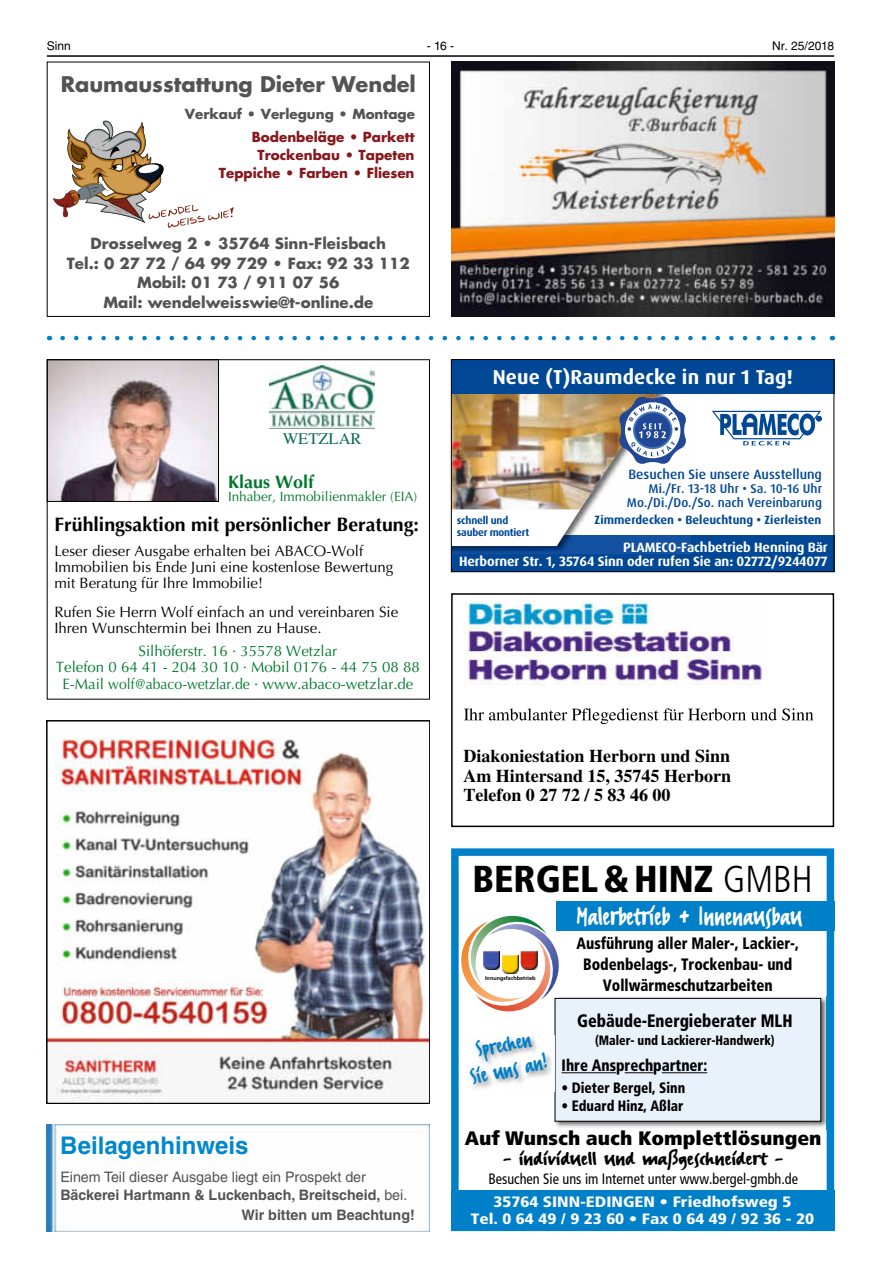
<style>
.page{position:relative;width:881px;height:1263px;background:#fff}
.page>*{position:absolute;margin:0;border:0;box-sizing:border-box;transform-origin:0 0}
.t1{font:900 condensed 37.5px "Frutiger LT";color:#000}
.t2{font:33px "FF Erikrighthand";color:#fff;scale:.85 1}
.t3{font:27px/25.5px "FF Erikrighthand";color:#0080c8;text-align:center;scale:.9 1}
.t4{font:700 24.3px "Helvetica LT";color:#0087cc}
.t5{font:24px "FF Erikrighthand";color:#000;scale:1.1 1}
.t6{font:700 21px "Futura LT";color:#535353}
.t7{font:700 20.1px "Dax OT";letter-spacing:.01em;color:#fff}
.t8{font:700 19.5px "Optima LT";color:#000}
.t9{font:900 condensed 19.5px "Frutiger LT";color:#000;scale:1.1 1}
.t10{font:700 18px/19.5px "Times LT";color:#000;text-align:justify}
.t11{font:900 condensed 18px "Frutiger LT";color:#000;scale:.9 1}
.t12{font:700 18px "Optima LT";color:#00782d}
.t13{font:900 condensed 16.5px/21px "Frutiger LT";color:#000;text-align:center;scale:.9 1}
.t14{font:16.2px "Times LT";color:#0c6b52}
.t15{font:15px/16.2px "Optima LT";color:#000}
.t16{font:15px/16.2px "Optima LT";color:#00782d;text-align:center}
.t17{font:700 15px/19.5px "Futura LT";color:#535353;text-align:center}
.t18{font:900 condensed 15px/16.2px "Frutiger LT";color:#fff;text-align:center;scale:1.15 1}
.t19{font:condensed 15px "Frutiger LT";color:#000;scale:.95 1}
.t20{font:900 condensed 15px "Frutiger LT";color:#000;scale:.9 1}
.t21{font:14.4px/17.2px "Helvetica LT";color:#535353}
.t22{font:700 14.4px "Helvetica LT";color:#535353}
.t23{font:700 13.5px/14.5px "Dax OT";letter-spacing:-.01em;color:#fff;text-align:right}
.t24{font:700 13.5px/18px "Futura LT";color:#87171c;text-align:right}
.t25{font:900 condensed 13.5px "Frutiger LT";color:#000;scale:.9 1}
.t26{font:13.5px "Optima LT";color:#00782d}
.t27{font:500 13.5px "Dax OT";color:#004896}
.t28{font:700 13.5px "Futura LT";color:#535353}
.t29{font:500 12.75px/13.8px "Dax OT";color:#004896;text-align:right}
.t30{font:700 12px "Dax OT";letter-spacing:.005em;color:#004896}
.t31{font:12px "Helvetica LT";color:#000}
.t32{font:700 10.5px/12px "Dax OT";letter-spacing:-.02em;color:#004896}
.t33{font:700 5.55px "Frutiger LT";color:#000}
.s1{font-weight:700}
.s2{font-weight:300}
</style>
<div class="page">
<hr style="left:47px;top:55px;width:786px;height:2px;background:#000">
<img style="left:47px;top:1125px;width:382px;height:106px">
<img style="left:49px;top:738px;width:378px;height:362px">
<div style="left:555px;top:901px;width:278px;height:30px;background:#0080c8"></div>
<div style="left:451px;top:848px;width:382px;height:383px;border:8px solid #0080c8"></div>
<img style="left:554px;top:996px;width:274px;height:133px">
<div style="left:555px;top:998px;width:265px;height:123px;background:#e9f1fb"></div>
<div style="left:554px;top:998px;width:266px;height:123px;border:1px solid #000"></div>
<hr style="left:561px;top:1072px;width:55px;height:1px;background:#000">
<svg style="left:624px;top:1072px;width:29px;height:1px"></svg>
<hr style="left:661px;top:1072px;width:46px;height:1px;background:#000">
<div style="left:451px;top:1190px;width:382px;height:41px;background:#0080c8"></div>
<img style="left:470px;top:1037px;width:82px;height:51px">
<svg style="left:461px;top:916px;width:97px;height:95px"></svg>
<img style="left:501px;top:955px;width:16px;height:14px">
<img style="left:451px;top:62px;width:382px;height:255px">
<img style="left:463px;top:600px;width:299px;height:84px">
<svg style="left:463px;top:708px;width:350px;height:17px"></svg>
<div style="left:451px;top:593px;width:382px;height:234px;border:2px solid #000"></div>
<div style="left:451px;top:536px;width:382px;height:36px;background:#004896"></div>
<img style="left:453px;top:535px;width:237px;height:19px">
<div style="left:451px;top:359px;width:382px;height:35px;background:#004896"></div>
<svg style="left:712px;top:410px;width:110px;height:35px"></svg>
<img style="left:453px;top:394px;width:233px;height:152px">
<div style="left:451px;top:359px;width:382px;height:213px;border:1px solid #000"></div>
<img style="left:49px;top:361px;width:168px;height:139px">
<div style="left:47px;top:359px;width:172px;height:143px;border:1px solid #000"></div>
<img style="left:269px;top:365px;width:106px;height:64px">
<div style="left:47px;top:359px;width:382px;height:340px;border:1px solid #000"></div>
<svg style="left:53px;top:120px;width:181px;height:108px"></svg>
<div style="left:47px;top:62px;width:382px;height:255px;border:1px solid #000"></div>
<svg style="left:63px;top:336px;width:753px;height:4px"></svg>
<p class="t31" style="left:47px;top:41px;width:26px">Sinn</p>
<p class="t31" style="left:426px;top:41px;width:29px">-16-</p>
<p class="t31" style="left:771px;top:41px;width:63px">Nr. 25/2018</p>
<h3 class="t6" style="left:61px;top:70px;width:356px">Raumausstattung Dieter Wendel</h3>
<p class="t28" style="left:185px;top:105px;width:231px">Verkauf • Verlegung • Montage</p>
<p class="t24" style="left:219px;top:128px;width:197px">Bodenbeläge • Parkett<br>Trockenbau • Tapeten<br>Teppiche • Farben • Fliesen</p>
<p class="t17" style="left:67px;top:234px;width:344px">Drosselweg 2 • 35764 Sinn-Fleisbach<br>Tel.: 0 27 72 / 64 99 729 • Fax: 92 33 112<br>Mobil: 01 73 / 911 07 56<br>Mail: wendelweisswie@t-online.de</p>
<p class="t14" style="left:282px;top:429px;width:80px">WETZLAR</p>
<p class="t12" style="left:228px;top:471px;width:87px">Klaus Wolf</p>
<p class="t26" style="left:228px;top:489px;width:191px">Inhaber, Immobilienmakler (EIA)</p>
<h3 class="t8" style="left:54px;top:513px;width:366px">Frühlingsaktion mit persönlicher Beratung:</h3>
<p class="t15" style="left:54px;top:543px;width:340px">Leser dieser Ausgabe erhalten bei ABACO-Wolf<br>Immobilien bis Ende Juni eine kostenlose Bewertung mit Beratung für Ihre Immobilie!</p>
<p class="t15" style="left:54px;top:604px;width:345px">Rufen Sie Herrn Wolf einfach an und vereinbaren Sie<br>Ihren Wunschtermin bei Ihnen zu Hause.</p>
<p class="t16" style="left:56px;top:643px;width:365px">Silhöferstr. 16 · 35578 Wetzlar<br>Telefon 0 64 41 - 204 30 10 · Mobil 0176 - 44 75 08 88<br>E-Mail wolf@abaco-wetzlar.de · www.abaco-wetzlar.de</p>
<h3 class="t4" style="left:60px;top:1132px;width:190px">Beilagenhinweis</h3>
<p class="t21" style="left:60px;top:1168px;width:348px">Einem Teil dieser Ausgabe liegt ein Prospekt der<br><span class="s1">Bäckerei Hartmann &amp; Luckenbach, Breitscheid,</span> bei.</p>
<p class="t22" style="left:241px;top:1207px;width:175px">Wir bitten um Beachtung!</p>
<h3 class="t7" style="left:492px;top:364px;width:302px">Neue (T)Raumdecke in nur 1 Tag!</h3>
<p class="t27" style="left:628px;top:466px;width:195px">Besuchen Sie unsere Ausstellung</p>
<p class="t29" style="left:626px;top:482px;width:196px">Mi./Fr. 13-18 Uhr • Sa. 10-16 Uhr<br>Mo./Di./Do./So. nach Vereinbarung</p>
<p class="t23" style="left:459px;top:540px;width:370px">PLAMECO-Fachbetrieb Henning Bär<br>Herborner Str. 1, 35764 Sinn oder rufen Sie an: 02772/9244077</p>
<p class="t30" style="left:594px;top:512px;width:228px">Zimmerdecken • Beleuchtung • Zierleisten</p>
<p class="t32" style="left:456px;top:515px;width:74px">schnell und sauber montiert</p>
<p class="t10" style="left:463px;top:746px;width:269px">Diakoniestation Herborn und Sinn Am Hintersand 15, 35745 Herborn Telefon 0 27 72 / 5 83 46 00</p>
<h1 class="t1" style="left:472px;top:857px;width:342px">BERGEL&amp;HINZ <span class="s2">GMBH</span></h1>
<p class="t33" style="left:485px;top:975px;width:52px">Innungsfachbetrieb</p>
<h3 class="t3" style="left:462px;top:1040px;width:89px;rotate:-12deg">Sprechen<br>Sie uns an!</h3>
<h2 class="t2" style="left:576px;top:896px;width:267px">Malerbetrieb + Innenausbau</h2>
<p class="t13" style="left:576px;top:932px;width:248px">Ausführung aller Maler-, Lackier-,<br>Bodenbelags-, Trockenbau- und<br>Vollwärmeschutzarbeiten</p>
<p class="t11" style="left:577px;top:1010px;width:241px">Gebäude-Energieberater MLH</p>
<p class="t25" style="left:594px;top:1032px;width:201px">(Maler- und Lackierer-Handwerk)</p>
<p class="t13" style="left:561px;top:1055px;width:163px">Ihre Ansprechpartner:</p>
<p class="t20" style="left:561px;top:1079px;width:139px">• Dieter Bergel, Sinn</p>
<p class="t20" style="left:561px;top:1097px;width:137px">• Eduard Hinz, Aßlar</p>
<h3 class="t9" style="left:464px;top:1126px;width:326px">Auf Wunsch auch Komplettlösungen</h3>
<h3 class="t5" style="left:503px;top:1143px;width:256px">- individuell und maßgeschneidert -</h3>
<p class="t19" style="left:488px;top:1170px;width:327px">Besuchen Sie uns im Internet unter www.bergel-gmbh.de</p>
<p class="t18" style="left:470px;top:1194px;width:300px">35764 SINN-EDINGEN • Friedhofsweg 5<br>Tel.06449/92360•Fax06449/9236-20</p>
</div>
